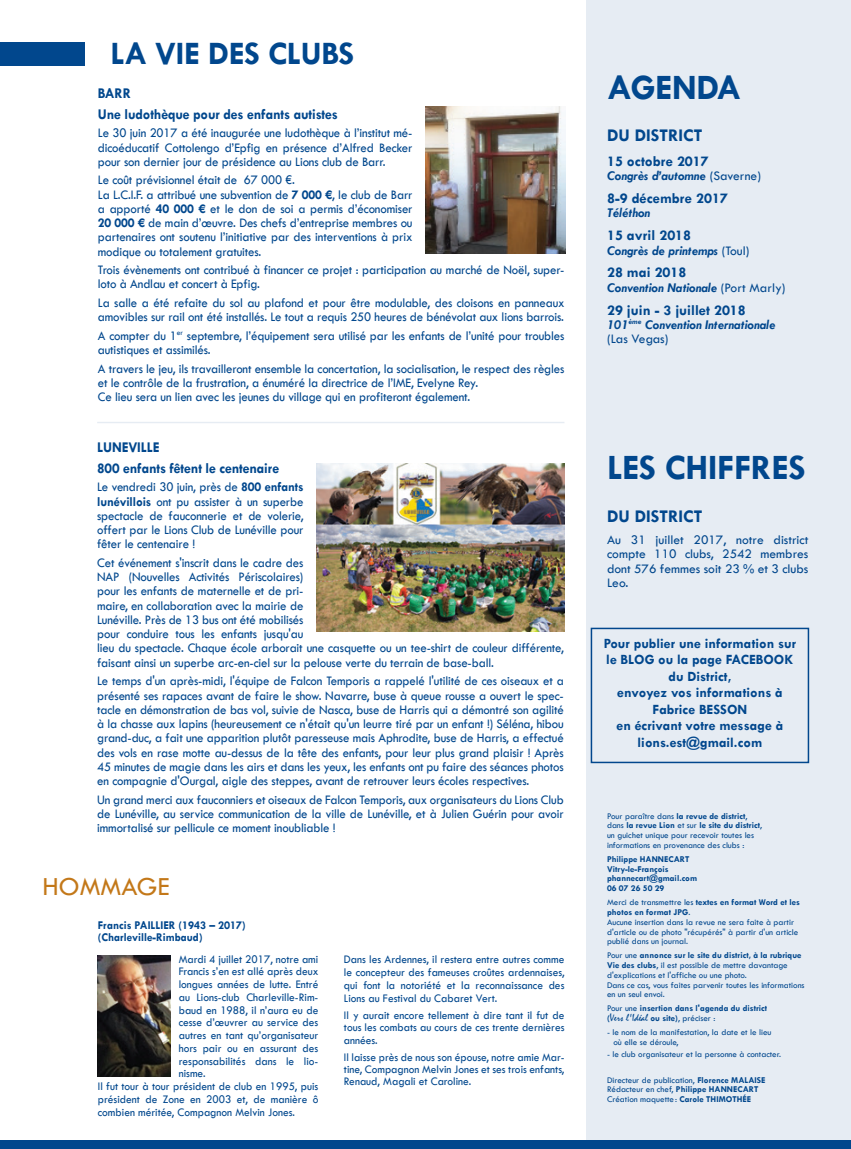
<style>
.page{position:relative;width:851px;height:1149px;background:#fff}
.page>*{position:absolute;margin:0;border:0;box-sizing:border-box;transform-origin:0 0}
.t1{font:700 36px "Tw Cen";letter-spacing:-.01em;color:#01478d}
.t2{font:700 33px "Tw Cen";letter-spacing:-.01em;color:#01478d}
.t3{font:27px "Tw Cen";color:#c37819}
.t4{font:700 18px "Tw Cen";color:#01478d}
.t5{font:700 15px/20.7px "Tw Cen";letter-spacing:-.01em;color:#01478d;scale:.95 1}
.t6{font:700 15px "Tw Cen";letter-spacing:-.01em;color:#01478d}
.t7{font:700 14.25px/16.5px "Tw Cen";color:#01478d;text-align:center}
.t8{font:13.5px/14.2px "Tw Cen";letter-spacing:-.01em;color:#01478d;scale:.95 1}
.t9{font:italic 700 13.5px/14.2px "Tw Cen";color:#01478d}
.t10{font:13.5px/14.2px "Tw Cen";letter-spacing:-.01em;color:#01478d;text-align:justify}
.t11{font:12px/12.8px "Tw Cen";color:#01478d;text-align:justify;scale:.95 1}
.t12{font:700 12px/12px "Tw Cen";color:#01478d;scale:.95 1}
.t13{font:10.5px "Mistral";color:#01478d}
.t14{font:9px/9.8px "Tw Cen";color:#01478d}
.t15{font:700 9px/9.8px "Tw Cen";color:#01478d}
.s1{font-weight:700}
.s2{font-weight:400;font-style:normal}
.s3{font-weight:400}
.s4{font-family:"Tw Cen";font-weight:700;font-size:9px}
.s5{font-family:"Tw Cen";font-size:9px}
</style>
<div class="page">
<div style="left:0;top:43px;width:85px;height:23px;background:#01478d"></div>
<div style="left:0;top:1140px;width:850px;height:8px;background:#01478d"></div>
<div style="left:585px;top:0;width:265px;height:1148px;background:#e6ecf3"></div>
<div style="left:590px;top:627px;width:219px;height:136px;border:2px solid #01478d"></div>
<img style="left:97px;top:955px;width:73px;height:121px">
<img style="left:425px;top:106px;width:140px;height:147px">
<img style="left:316px;top:463px;width:248px;height:168px">
<hr style="left:97px;top:421px;width:467px;height:2px;background:#01478d">
<h2 class="t2" style="left:111px;top:33px;width:245px">LA VIE DES CLUBS</h2>
<p class="t5" style="left:98px;top:82px;width:254px">BARR<br>Une ludothèque pour des enfants autistes</p>
<p class="t8" style="left:98px;top:126px;width:333px;text-align:justify">Le 30 juin 2017 a été inaugurée une ludothèque à l’institut mé&shy;dicoéducatif Cottolengo d’Epfig en présence d’Alfred Becker pour son dernier jour de présidence au Lions club de Barr.</p>
<p class="t8" style="left:98px;top:173px;width:333px">Le coût prévisionnel était de 67 000 €.<br>La L.C.I.F. a attribué une subvention de <span class="s1">7 000 €</span>, le club de Barr a apporté <span class="s1">40 000 €</span> et le don de soi a permis d’économiser <span class="s1">20 000 €</span> de main d’œuvre. Des chefs d’entreprise membres ou partenaires ont soutenu l’initiative par des interventions à prix modique ou totalement gratuites.</p>
<p class="t8" style="left:98px;top:263px;width:492px">Trois évènements ont contribué à financer ce projet : participation au marché de Noël, super&shy;loto à Andlau et concert à Epfig.</p>
<p class="t8" style="left:98px;top:295px;width:492px">La salle a été refaite du sol au plafond et pour être modulable, des cloisons en panneaux amovibles sur rail ont été installés. Le tout a requis 250 heures de bénévolat aux lions barrois.</p>
<p class="t8" style="left:98px;top:328px;width:492px">A compter du 1<sup>er</sup> septembre, l’équipement sera utilisé par les enfants de l’unité pour troubles autistiques et assimilés.</p>
<p class="t8" style="left:98px;top:361px;width:492px">A travers le jeu, ils travailleront ensemble la concertation, la socialisation, le respect des règles et le contrôle de la frustration, a énuméré la directrice de l’IME, Evelyne Rey.<br>Ce lieu sera un lien avec les jeunes du village qui en profiteront également.</p>
<p class="t5" style="left:97px;top:436px;width:193px">LUNEVILLE<br>800 enfants fêtent le centenaire</p>
<p class="t8" style="left:97px;top:479px;width:219px;text-align:justify">Le vendredi 30 juin, près de <span class="s1">800 enfants lunévillois</span> ont pu assister à un superbe spectacle de fauconnerie et de volerie, offert par le Lions Club de Lunéville pour fêter le centenaire !</p>
<p class="t8" style="left:97px;top:555px;width:492px">Cet événement s'inscrit dans le cadre des<br>NAP (Nouvelles Activités Périscolaires)<br>pour les enfants de maternelle et de pri-<br>maire, en collaboration avec la mairie de<br>Lunéville. Près de 13 bus ont été mobilisés<br>pour conduire tous les enfants jusqu'au<br>lieu du spectacle. Chaque école arborait une casquette ou un tee-shirt de couleur différente, faisant ainsi un superbe arc-en-ciel sur la pelouse verte du terrain de base-ball.</p>
<p class="t8" style="left:97px;top:673px;width:492px;text-align:justify">Le temps d'un après-midi, l'équipe de Falcon Temporis a rappelé l'utilité de ces oiseaux et a présenté ses rapaces avant de faire le show. Navarre, buse à queue rousse a ouvert le spec&shy;tacle en démonstration de bas vol, suivie de Nasca, buse de Harris qui a démontré son agilité à la chasse aux lapins (heureusement ce n'était qu'un leurre tiré par un enfant !) Séléna, hibou grand-duc, a fait une apparition plutôt paresseuse mais Aphrodite, buse de Harris, a effectué des vols en rase motte au-dessus de la tête des enfants, pour leur plus grand plaisir ! Après 45 minutes de magie dans les airs et dans les yeux, les enfants ont pu faire des séances photos en compagnie d'Ourgal, aigle des steppes, avant de retrouver leurs écoles respectives.</p>
<p class="t8" style="left:97px;top:792px;width:492px;text-align:justify">Un grand merci aux fauconniers et oiseaux de Falcon Temporis, aux organisateurs du Lions Club de Lunéville, au service communication de la ville de Lunéville, et à Julien Guérin pour avoir immortalisé sur pellicule ce moment inoubliable !</p>
<h3 class="t3" style="left:43px;top:870px;width:128px">HOMMAGE</h3>
<p class="t12" style="left:98px;top:918px;width:157px">Francis PAILLIER (1943 – 2017) (Charleville-Rimbaud)</p>
<p class="t11" style="left:179px;top:951px;width:148px">Mardi 4 juillet 2017, notre ami</p>
<p class="t11" style="left:179px;top:964px;width:148px">Francis s’en est allé après deux</p>
<p class="t11" style="left:179px;top:977px;width:148px">longues années de lutte. Entré</p>
<p class="t11" style="left:179px;top:990px;width:148px">au Lions-club Charleville-Rim-</p>
<p class="t11" style="left:179px;top:1002px;width:148px">baud en 1988, il n’aura eu de</p>
<p class="t11" style="left:179px;top:1015px;width:148px">cesse d’œuvrer au service des</p>
<p class="t11" style="left:179px;top:1028px;width:148px">autres en tant qu’organisateur</p>
<p class="t11" style="left:179px;top:1041px;width:148px">hors pair ou en assurant des</p>
<p class="t11" style="left:179px;top:1053px;width:148px">responsabilités dans le lio-</p>
<p class="t11" style="left:179px;top:1066px;width:30px">nisme.</p>
<p class="t11" style="left:98px;top:1079px;width:234px">Il fut tour à tour président de club en 1995, puis</p>
<p class="t11" style="left:98px;top:1092px;width:234px">président de Zone en 2003 et, de manière ô</p>
<p class="t11" style="left:98px;top:1104px;width:209px">combien méritée, Compagnon Melvin Jones.</p>
<p class="t11" style="left:344px;top:952px;width:234px">Dans les Ardennes, il restera entre autres comme le concepteur des fameuses croûtes ardennaises, qui font la notoriété et la reconnaissance des Lions au Festival du Cabaret Vert.</p>
<p class="t11" style="left:344px;top:1007px;width:234px">Il y aurait encore tellement à dire tant il fut de tous les combats au cours de ces trente dernières années.</p>
<p class="t11" style="left:344px;top:1050px;width:233px;line-height:12px">Il laisse près de nous son épouse, notre amie Mar&shy;tine, Compagnon Melvin Jones et ses trois enfants, Renaud, Magali et Caroline.</p>
<h1 class="t1" style="left:607px;top:65px;width:136px">AGENDA</h1>
<h3 class="t4" style="left:607px;top:125px;width:97px">DU DISTRICT</h3>
<p class="t6" style="left:607px;top:152px;width:103px">15 octobre 2017</p>
<p class="t9" style="left:607px;top:168px;width:155px">Congrès d’automne <span class="s2">(Saverne)</span></p>
<p class="t6" style="left:607px;top:189px;width:122px">8-9 décembre 2017</p>
<p class="t9" style="left:607px;top:205px;width:45px">Téléthon</p>
<p class="t6" style="left:607px;top:226px;width:86px">15 avril 2018</p>
<p class="t9" style="left:607px;top:243px;width:144px">Congrès de printemps <span class="s2">(Toul)</span></p>
<p class="t6" style="left:607px;top:263px;width:81px">28 mai 2018</p>
<p class="t9" style="left:607px;top:280px;width:180px">Convention Nationale <span class="s2">(Port Marly)</span></p>
<p class="t6" style="left:607px;top:301px;width:140px">29 juin - 3 juillet 2018</p>
<p class="t9" style="left:607px;top:317px;width:170px">101<sup>ème</sup> Convention Internationale <span class="s2">(Las Vegas)</span></p>
<h1 class="t1" style="left:607px;top:445px;width:200px">LES CHIFFRES</h1>
<h3 class="t4" style="left:607px;top:505px;width:97px">DU DISTRICT</h3>
<p class="t10" style="left:607px;top:532px;width:203px">Au 31 juillet 2017, notre district compte 110 clubs, 2542 membres dont 576 femmes soit 23 % et 3 clubs Leo.</p>
<p class="t7" style="left:603px;top:634px;width:194px">Pour publier une information sur le BLOG ou la page FACEBOOK du District,<br>envoyez vos informations à<br>Fabrice BESSON<br>en écrivant votre message à lions.est@gmail.com</p>
<p class="t14" style="left:607px;top:810px;width:156px">Pour paraître dans <span class="s1">la revue de district</span>, dans <span class="s1">la revue Lion</span> et sur <span class="s1">le site du district</span>, un guichet unique pour recevoir toutes les informations en provenance des clubs :</p>
<p class="t15" style="left:607px;top:853px;width:92px">Philippe HANNECART<br>Vitry-le-François phannecart@gmail.com<br>06 07 26 50 29</p>
<p class="t14" style="left:607px;top:897px;width:194px">Merci de transmettre les <span class="s1">textes en format Word et les photos en format JPG</span>.<br>Aucune insertion dans la revue ne sera faite à partir d'article ou de photo "récupérés" à partir d'un article publié dans un journal.</p>
<p class="t14" style="left:607px;top:950px;width:199px">Pour une <span class="s1">annonce sur le site du district, à la rubrique Vie des clubs</span>, il est possible de mettre davantage d'explications et l'affiche ou une photo.<br>Dans ce cas, vous faites parvenir toutes les informations en un seul envoi.</p>
<p class="t15" style="left:607px;top:1003px;width:162px"><span class="s3">Pour une</span> insertion dans l'agenda du district</p>
<p class="t13" style="left:607px;top:1011px;width:110px"><span class="s4">(</span>Vers l'Idéal <span class="s4">ou site)</span><span class="s5">, préciser :</span></p>
<p class="t14" style="left:613px;top:1027px;width:160px;text-indent:-6px">- le nom de la manifestation, la date et le lieu où elle se déroule,</p>
<p class="t14" style="left:607px;top:1048px;width:175px">- le club organisateur et la personne à contacter.</p>
<p class="t14" style="left:607px;top:1074px;width:160px">Directeur de publication, <span class="s1">Florence MALAISE<br></span>Rédacteur en chef, <span class="s1">Philippe HANNECART<br></span>Création maquette: <span class="s1">Carole THIMOTHÉE</span></p>
</div>
